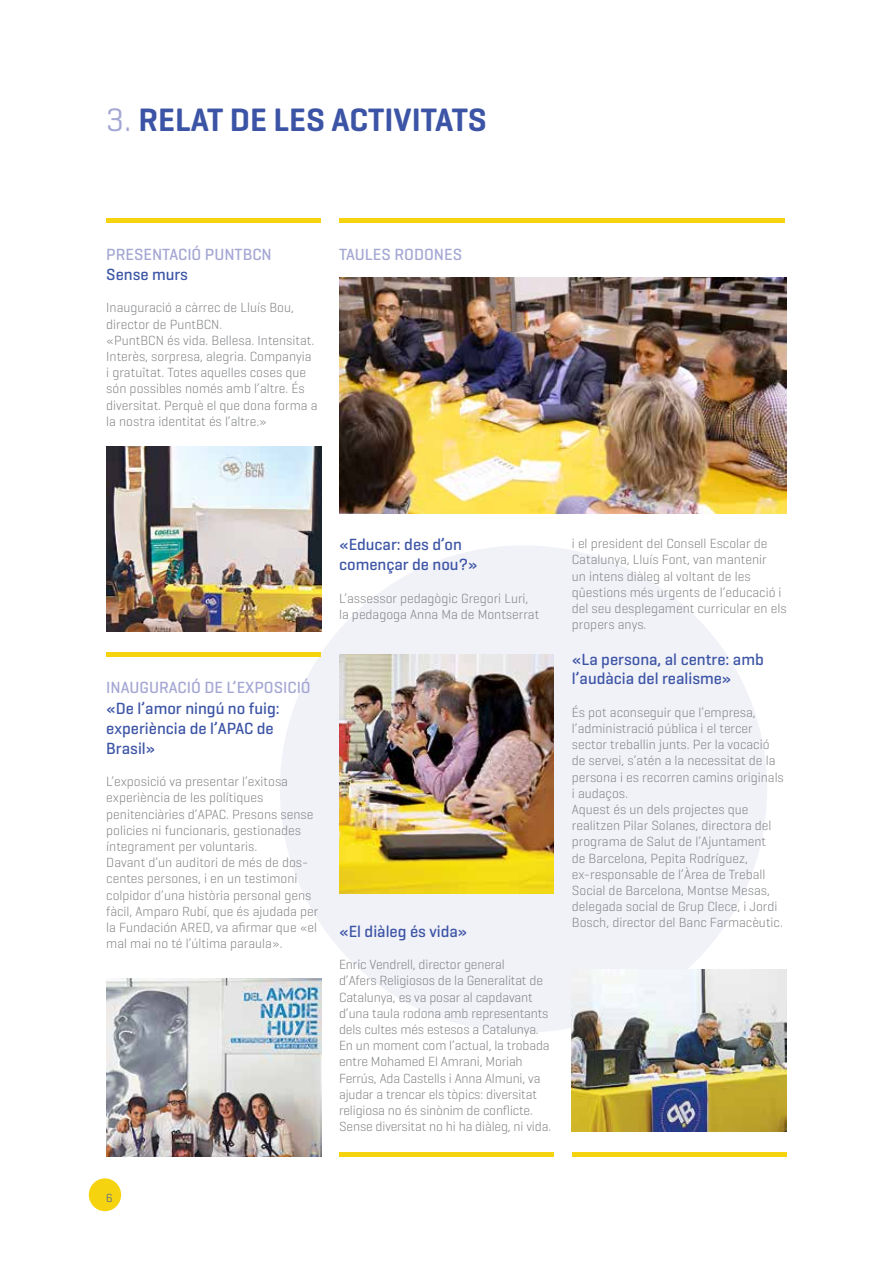
<style>
.page{position:relative;width:893px;height:1263px;background:#fff}
.page>*{position:absolute;margin:0;border:0;box-sizing:border-box;transform-origin:0 0}
.t1{font:600 33px "Geogrotesque";color:#3c54a5}
.t2{font:500 16.5px/19.8px "Geogrotesque";color:#3c54a5}
.t3{font:500 16.5px "Geogrotesque";color:#a4a7d3}
.t4{font:300 13.5px/16.2px "Geogrotesque";color:#808285}
.t5{font:300 12px "Geogrotesque";color:#3c54a5}
.s1{font-weight:400;color:#a4a7d3}
</style>
<div class="page">
<div style="left:89px;top:1178px;width:32px;height:33px;background:#f5d30e;border-radius:50%"></div>
<div style="left:280px;top:545px;width:487px;height:488px;background:#f1f1f8;border-radius:50%"></div>
<img style="left:106px;top:446px;width:215px;height:185px">
<img style="left:339px;top:278px;width:448px;height:236px">
<img style="left:339px;top:655px;width:215px;height:239px">
<img style="left:106px;top:979px;width:215px;height:178px">
<div style="left:106px;top:218px;width:215px;height:5px;background:#f5d30e"></div>
<div style="left:106px;top:652px;width:215px;height:5px;background:#f5d30e"></div>
<div style="left:339px;top:1152px;width:215px;height:5px;background:#f5d30e"></div>
<div style="left:572px;top:1152px;width:215px;height:5px;background:#f5d30e"></div>
<div style="left:339px;top:218px;width:445px;height:5px;background:#f5d30e"></div>
<img style="left:572px;top:969px;width:215px;height:162px">
<h1 class="t1" style="left:106px;top:99px;width:382px"><span class="s1">3.</span> RELAT DE LES ACTIVITATS</h1>
<p class="t3" style="left:106px;top:244px;width:167px">PRESENTACIÓ PUNTBCN</p>
<p class="t3" style="left:339px;top:244px;width:124px">TAULES RODONES</p>
<p class="t2" style="left:106px;top:264px;width:83px">Sense murs</p>
<p class="t4" style="left:106px;top:299px;width:213px">Inauguració a càrrec de Lluís Bou, director de PuntBCN.<br>«PuntBCN és vida. Bellesa. Intensitat.<br>Interès, sorpresa, alegria. Companyia i gratuïtat. Totes aquelles coses que són possibles només amb l’altre. És diversitat. Perquè el que dona forma a la nostra identitat és l’altre.»</p>
<p class="t2" style="left:339px;top:535px;width:140px">«Educar: des d’on començar de nou?»</p>
<p class="t4" style="left:339px;top:589px;width:202px">L’assessor pedagògic Gregori Luri, la pedagoga Anna Ma de Montserrat</p>
<p class="t3" style="left:106px;top:677px;width:206px">INAUGURACIÓ DE L’EXPOSICIÓ</p>
<p class="t2" style="left:106px;top:698px;width:175px">«De l’amor ningú no fuig: experiència de l’APAC de<br>Brasil»</p>
<p class="t4" style="left:106px;top:773px;width:214px">L’exposició va presentar l’exitosa experiència de les polítiques penitenciàries d’APAC. Presons sense policies ni funcionaris, gestionades íntegrament per voluntaris.<br>Davant d’un auditori de més de dos&shy;centes persones, i en un testimoni colpidor d’una història personal gens fàcil, Amparo Rubí, que és ajudada per la Fundación ARED, va afirmar que «el mal mai no té l’última paraula».</p>
<p class="t2" style="left:339px;top:921px;width:130px">«El diàleg és vida»</p>
<p class="t4" style="left:339px;top:956px;width:214px">Enric Vendrell, director general<br>d’Afers Religiosos de la Generalitat de Catalunya, es va posar al capdavant d’una taula rodona amb representants dels cultes més estesos a Catalunya.<br>En un moment com l’actual, la trobada entre Mohamed El Amrani, Moriah Ferrús, Ada Castells i Anna Almuni, va ajudar a trencar els tòpics: diversitat religiosa no és sinònim de conflicte.<br>Sense diversitat no hi ha diàleg, ni vida.</p>
<p class="t4" style="left:572px;top:535px;width:216px">i el president del Consell Escolar de<br>Catalunya, Lluís Font, van mantenir<br>un intens diàleg al voltant de les qüestions més urgents de l’educació i del seu desplegament curricular en els propers anys.</p>
<p class="t2" style="left:572px;top:649px;width:193px">«La persona, al centre: amb l’audàcia del realisme»</p>
<p class="t4" style="left:572px;top:704px;width:214px">És pot aconseguir que l’empresa, l’administració pública i el tercer sector treballin junts. Per la vocació de servei, s’atén a la necessitat de la persona i es recorren camins originals i audaços.<br>Aquest és un dels projectes que realitzen Pilar Solanes, directora del programa de Salut de l’Ajuntament<br>de Barcelona, Pepita Rodríguez, ex-responsable de l’Àrea de Treball Social de Barcelona, Montse Mesas, delegada social de Grup Clece, i Jordi Bosch, director del Banc Farmacèutic.</p>
<p class="t5" style="left:106px;top:1190px;width:8px">6</p>
</div>
